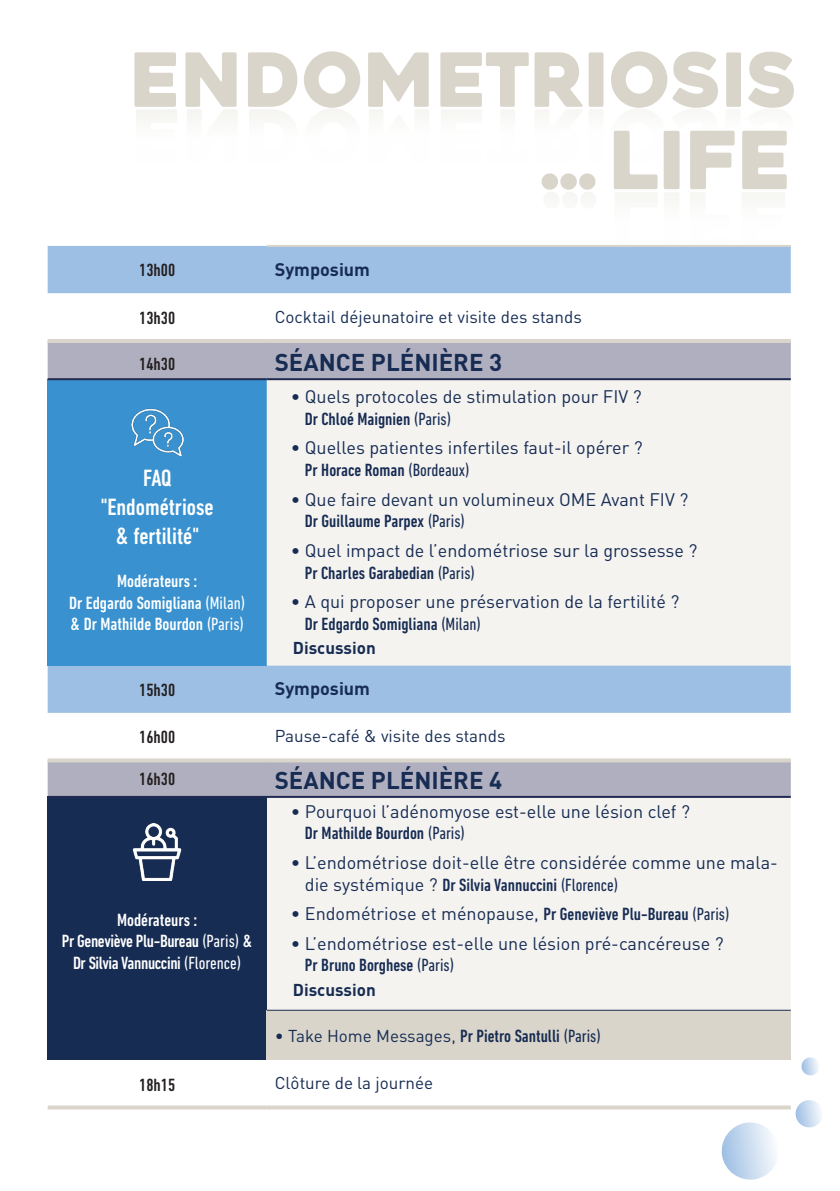
<style>
.page{position:relative;width:840px;height:1191px;background:#fff}
.page>*{position:absolute;margin:0;border:0;box-sizing:border-box;transform-origin:0 0}
.t1{font:79.8px "Heavitas";color:#d9d5ca}
.t2{font:74.4px "Heavitas";color:#d9d5ca}
.t3{font:700 24px "DIN";color:#172c53}
.t4{font:500 condensed 24px/28.8px "DIN Next LT Pro";color:#fff;text-align:center}
.t5{font:18px/21.6px "DIN";color:#172c53}
.t6{font:500 condensed 18px/21.6px "DIN Next LT Pro";letter-spacing:-.02em;color:#fff;text-align:center}
.t7{font:500 condensed 18px/21.6px "DIN Next LT Pro";color:#fff;text-align:center}
.t8{font:500 condensed 18px "DIN Next LT Pro";color:#231f20}
.t9{font:700 18px "DIN";color:#172c53}
.t10{font:17px "DIN";color:#172c53}
.t11{font:700 17px "DIN";color:#172c53}
.s1{font-weight:400}
.s2{font-family:"DIN Next LT Pro";font-weight:500;font-stretch:condensed}
.s3{font-family:"DIN Next LT Pro";font-stretch:condensed}
.s4{font-family:"DIN Next LT Pro";font-weight:500;font-stretch:condensed;font-size:18px}
.s5{font-family:"DIN Next LT Pro";font-stretch:condensed;font-size:18px}
</style>
<div class="page">
<svg style="left:136px;top:109px;width:568px;height:11px"></svg>
<svg style="left:544px;top:192px;width:240px;height:6px"></svg>
<div style="left:48px;top:246px;width:742px;height:47px;background:#9ebfe4"></div>
<svg style="left:48px;top:343px;width:742px;height:453px;fill:#b0afbf"></svg>
<div style="left:48px;top:379px;width:218px;height:286px;background:#3992cf"></div>
<svg style="left:266px;top:380px;width:524px;height:629px;fill:#f4f3f0"></svg>
<div style="left:48px;top:797px;width:218px;height:263px;background:#172c53"></div>
<div style="left:266px;top:1010px;width:524px;height:50px;background:#d9d5ca"></div>
<hr style="left:266px;top:1009px;width:524px;height:1px;background:#212b52">
<svg style="left:48px;top:1105px;width:218px;height:4px"></svg>
<svg style="left:266px;top:1105px;width:524px;height:4px;background:#dddad0"></svg>
<hr style="left:48px;top:339px;width:218px;height:4px;background:#d9d5ca">
<hr style="left:266px;top:339px;width:524px;height:4px;background:#d9d5ca">
<hr style="left:48px;top:378px;width:218px;height:2px;background:#212b52">
<hr style="left:266px;top:378px;width:524px;height:2px;background:#212b52">
<svg style="left:48px;top:758px;width:218px;height:4px"></svg>
<svg style="left:266px;top:758px;width:524px;height:4px;background:#ddd9d0"></svg>
<hr style="left:48px;top:796px;width:218px;height:2px;background:#212b52">
<hr style="left:266px;top:796px;width:524px;height:2px;background:#212b52">
<hr style="left:266px;top:245px;width:524px;height:2px;background:#d9d5ca">
<img style="left:131px;top:408px;width:53px;height:49px">
<img style="left:132px;top:823px;width:50px;height:58px">
<svg style="left:795px;top:1100px;width:27px;height:28px"></svg>
<svg style="left:801px;top:1057px;width:18px;height:19px"></svg>
<svg style="left:721px;top:1122px;width:55px;height:58px"></svg>
<p class="t2" style="left:130px;top:34px;width:668px">ENDOMETRIOSIS</p>
<p class="t1" style="left:539px;top:111px;width:254px">… LIFE</p>
<p class="t8" style="left:139px;top:260px;width:37px">13h00</p>
<p class="t9" style="left:274px;top:257px;width:97px">Symposium</p>
<p class="t8" style="left:139px;top:308px;width:37px">13h30</p>
<p class="t10" style="left:274px;top:306px;width:308px">Cocktail déjeunatoire et visite des stands</p>
<p class="t8" style="left:139px;top:353px;width:37px">14h30</p>
<p class="t3" style="left:274px;top:347px;width:229px">SÉANCE PLÉNIÈRE 3</p>
<p class="t4" style="left:101px;top:463px;width:114px">FAQ "Endométriose &amp; fertilité"</p>
<p class="t7" style="left:69px;top:570px;width:178px">Modérateurs :<br>Dr Edgardo Somigliana <span class="s1">(Milan) </span>&amp; Dr Mathilde Bourdon <span class="s1">(Paris)</span></p>
<p class="t5" style="left:305px;top:385px;width:338px;text-indent:-14px">• Quels protocoles de stimulation pour FIV ?<br><span class="s2">Dr Chloé Maignien</span> <span class="s3">(Paris)</span></p>
<p class="t5" style="left:305px;top:437px;width:339px;text-indent:-14px">• Quelles patientes infertiles faut-il opérer ?<br><span class="s2">Pr Horace Roman</span> <span class="s3">(Bordeaux)</span></p>
<p class="t5" style="left:305px;top:488px;width:385px;text-indent:-14px">• Que faire devant un volumineux OME Avant FIV ?<br><span class="s2">Dr Guillaume Parpex</span> <span class="s3">(Paris)</span></p>
<p class="t5" style="left:305px;top:539px;width:394px;text-indent:-14px">• Quel impact de l’endométriose sur la grossesse ?<br><span class="s2">Pr Charles Garabedian</span> <span class="s3">(Paris)</span></p>
<p class="t5" style="left:305px;top:590px;width:376px;text-indent:-14px">• A qui proposer une préservation de la fertilité ?<br><span class="s2">Dr Edgardo Somigliana</span> <span class="s3">(Milan)</span></p>
<p class="t11" style="left:292px;top:637px;width:84px">Discussion</p>
<p class="t8" style="left:139px;top:679px;width:37px">15h30</p>
<p class="t9" style="left:274px;top:677px;width:97px">Symposium</p>
<p class="t8" style="left:139px;top:727px;width:37px">16h00</p>
<p class="t10" style="left:274px;top:725px;width:232px">Pause-café &amp; visite des stands</p>
<p class="t8" style="left:139px;top:769px;width:37px">16h30</p>
<p class="t3" style="left:274px;top:764px;width:229px">SÉANCE PLÉNIÈRE 4</p>
<p class="t6" style="left:62px;top:909px;width:192px">Modérateurs :<br>Pr Geneviève Plu-Bureau <span class="s1">(Paris)</span> &amp;<br>Dr Silvia Vannuccini <span class="s1">(Florence)</span></p>
<p class="t5" style="left:305px;top:800px;width:386px;text-indent:-14px">• Pourquoi l’adénomyose est-elle une lésion clef ?<br><span class="s2">Dr Mathilde Bourdon</span> <span class="s3">(Paris)</span></p>
<p class="t5" style="left:305px;top:851px;width:474px;text-indent:-14px">• L’endométriose doit-elle être considérée comme une mala&shy;die systémique ? <span class="s2">Dr Silvia Vannuccini</span> <span class="s3">(Florence)</span></p>
<p class="t5" style="left:290px;top:902px;width:440px">• Endométriose et ménopause, <span class="s2">Pr Geneviève Plu-Bureau</span> <span class="s3">(Paris)</span></p>
<p class="t5" style="left:305px;top:932px;width:420px;text-indent:-14px">• L’endométriose est-elle une lésion pré-cancéreuse ?<br><span class="s2">Pr Bruno Borghese</span> <span class="s3">(Paris)</span></p>
<p class="t11" style="left:292px;top:978px;width:84px">Discussion</p>
<p class="t10" style="left:274px;top:1025px;width:327px">• Take Home Messages, <span class="s4">Pr Pietro Santulli</span> <span class="s5">(Paris)</span></p>
<p class="t8" style="left:139px;top:1074px;width:37px">18h15</p>
<p class="t10" style="left:274px;top:1072px;width:160px">Clôture de la journée</p>
</div>
